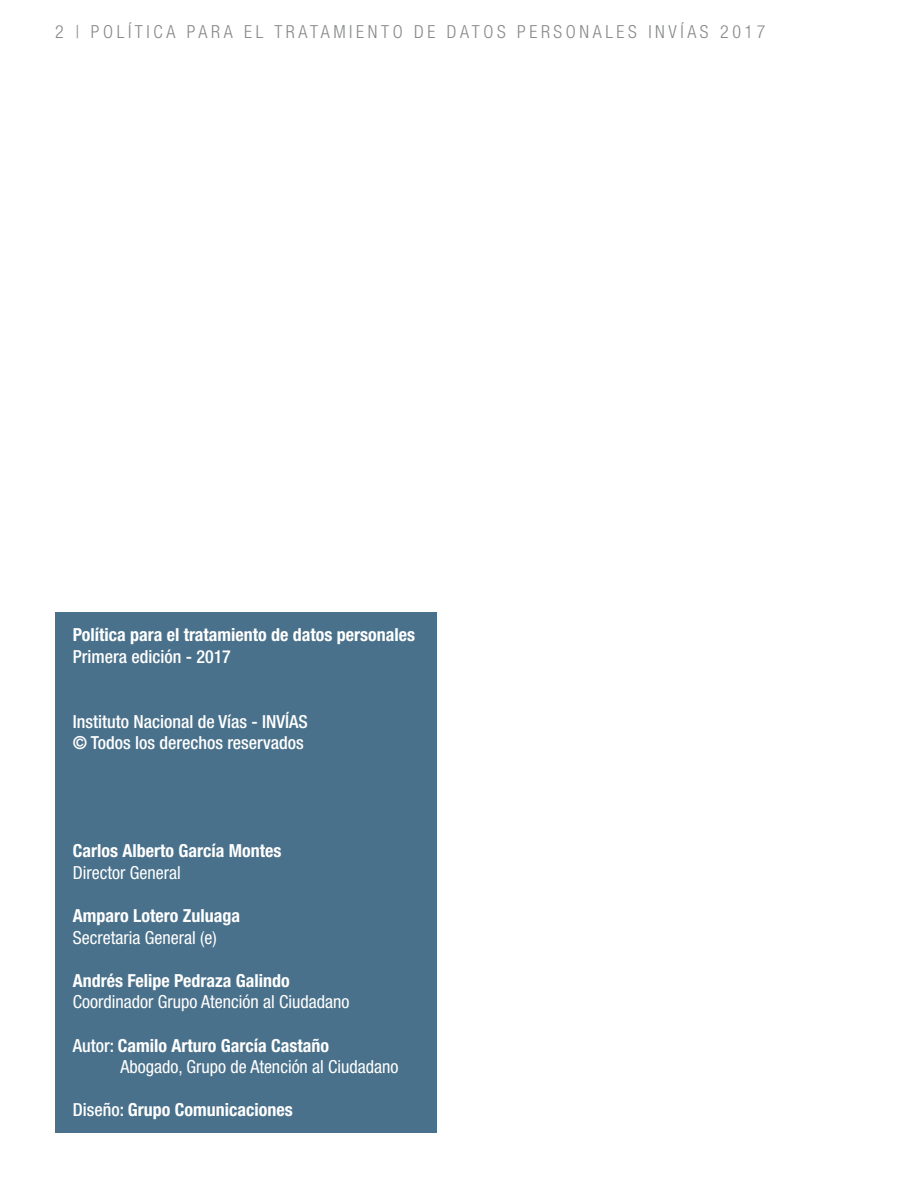
<style>
.page{position:relative;width:918px;height:1188px;background:#fff}
.page>*{position:absolute;margin:0;border:0;box-sizing:border-box;transform-origin:0 0}
.t1{font:700 condensed 18px "Helvetica Neue LT Std";color:#fff}
.t2{font:condensed 18px/21.6px "Helvetica Neue LT Std";color:#fff}
.t3{font:500 condensed 18px/21.6px "Helvetica Neue LT Std";color:#fff}
.t4{font:300 condensed 18px "Helvetica Neue LT Std";letter-spacing:.2em;color:#87898b}
.s1{font-weight:500}
.s2{font-weight:700}
</style>
<div class="page">
<div style="left:55px;top:612px;width:381px;height:521px;background:#4a718b"></div>
<p class="t4" style="left:55px;top:21px;width:712px">2 | POLÍTICA PARA EL TRATAMIENTO DE DATOS PERSONALES INVÍAS 2017</p>
<p class="t1" style="left:73px;top:624px;width:344px">Política para el tratamiento de datos personales</p>
<p class="t3" style="left:73px;top:645px;width:160px">Primera edición - 2017</p>
<p class="t3" style="left:73px;top:710px;width:236px">Instituto Nacional de Vías - INVÍAS © Todos los derechos reservados</p>
<p class="t1" style="left:73px;top:840px;width:210px">Carlos Alberto García Montes</p>
<p class="t2" style="left:73px;top:862px;width:109px">Director General</p>
<p class="t1" style="left:73px;top:905px;width:169px">Amparo Lotero Zuluaga</p>
<p class="t2" style="left:73px;top:926px;width:145px">Secretaria General (e)</p>
<p class="t1" style="left:73px;top:970px;width:218px">Andrés Felipe Pedraza Galindo</p>
<p class="t2" style="left:73px;top:991px;width:278px">Coordinador Grupo Atención al Ciudadano</p>
<p class="t2" style="left:120px;top:1034px;width:280px;text-indent:-48px"><span class="s1">Autor:</span> <span class="s2">Camilo Arturo García Castaño<br></span>Abogado, Grupo de Atención al Ciudadano</p>
<p class="t1" style="left:73px;top:1099px;width:221px"><span class="s1">Diseño:</span> Grupo Comunicaciones</p>
</div>
